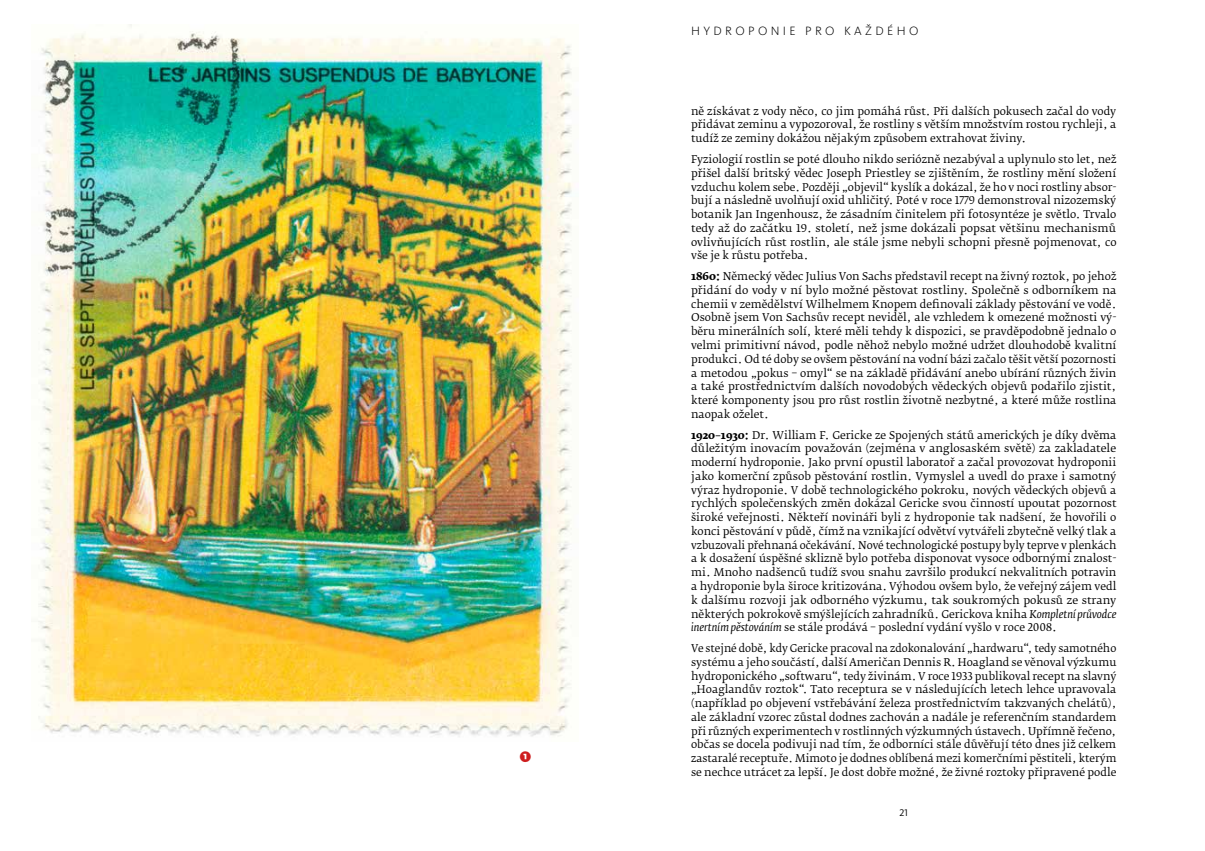
<style>
.page{position:relative;width:1205px;height:851px;background:#fff}
.page>*{position:absolute;margin:0;border:0;box-sizing:border-box;transform-origin:0 0}
.t1{font:700 15px "Fedra Sans Pro";color:#ce1d1e}
.t2{font:300 12.5px "Kievit Pro";letter-spacing:.27em;color:#000}
.t3{font:10.62px/13.8px "Fedra Serif B Pro";color:#000;text-align:justify}
.t4{font:10px "Kievit Pro";color:#000}
.s1{font-weight:700}
.s2{font-style:italic}
</style>
<div class="page">
<img style="left:38px;top:25px;width:535px;height:712px">
<h1 class="t1" style="left:519px;top:747px;width:14px">(1)</h1>
<p class="t2" style="left:691px;top:24px;width:229px">HYDROPONIE PRO KAŽDÉHO</p>
<p class="t3" style="left:691px;top:104px;width:427px">ně získávat z vody něco, co jim pomáhá růst. Při dalších pokusech začal do vody přidávat zeminu a vypozoroval, že rostliny s větším množstvím rostou rychleji, a tudíž ze zeminy dokážou nějakým způsobem extrahovat živiny.</p>
<p class="t3" style="left:691px;top:152px;width:427px">Fyziologií rostlin se poté dlouho nikdo seriózně nezabýval a uplynulo sto let, než přišel další britský vědec Joseph Priestley se zjištěním, že rostliny mění složení vzduchu kolem sebe. Později „objevil“ kyslík a dokázal, že ho v noci rostliny absor&shy;bují a následně uvolňují oxid uhličitý. Poté v roce 1779 demonstroval nizozemský botanik Jan Ingenhousz, že zásadním činitelem při fotosyntéze je světlo. Trvalo tedy až do začátku 19. století, než jsme dokázali popsat většinu mechanismů ovlivňujících růst rostlin, ale stále jsme nebyli schopni přesně pojmenovat, co vše je k růstu potřeba.</p>
<p class="t3" style="left:691px;top:269px;width:427px"><span class="s1">1860:</span> Německý vědec Julius Von Sachs představil recept na živný roztok, po jehož přidání do vody v ní bylo možné pěstovat rostliny. Společně s odborníkem na chemii v zemědělství Wilhelmem Knopem definovali základy pěstování ve vodě.<br>Osobně jsem Von Sachsův recept neviděl, ale vzhledem k omezené možnosti vý&shy;běru minerálních solí, které měli tehdy k dispozici, se pravděpodobně jednalo o velmi primitivní návod, podle něhož nebylo možné udržet dlouhodobě kvalitní produkci. Od té doby se ovšem pěstování na vodní bázi začalo těšit větší pozornosti a metodou „pokus – omyl“ se na základě přidávání anebo ubírání různých živin a také prostřednictvím dalších novodobých vědeckých objevů podařilo zjistit, které komponenty jsou pro růst rostlin životně nezbytné, a které může rostlina naopak oželet.</p>
<p class="t3" style="left:691px;top:428px;width:427px"><span class="s1">1920–1930:</span> Dr. William F. Gericke ze Spojených států amerických je díky dvěma důležitým inovacím považován (zejména v anglosaském světě) za zakladatele moderní hydroponie. Jako první opustil laboratoř a začal provozovat hydroponii jako komerční způsob pěstování rostlin. Vymyslel a uvedl do praxe i samotný výraz hydroponie. V době technologického pokroku, nových vědeckých objevů a rychlých společenských změn dokázal Gericke svou činností upoutat pozornost široké veřejnosti. Někteří novináři byli z hydroponie tak nadšení, že hovořili o konci pěstování v půdě, čímž na vznikající odvětví vytvářeli zbytečně velký tlak a vzbuzovali přehnaná očekávání. Nové technologické postupy byly teprve v plenkách a k dosažení úspěšné sklizně bylo potřeba disponovat vysoce odbornými znalost&shy;mi. Mnoho nadšenců tudíž svou snahu završilo produkcí nekvalitních potravin a hydroponie byla široce kritizována. Výhodou ovšem bylo, že veřejný zájem vedl k dalšímu rozvoji jak odborného výzkumu, tak soukromých pokusů ze strany některých pokrokově smýšlejících zahradníků. Gerickova kniha <span class="s2">Kompletní průvodce inertním pěstováním</span> se stále prodává – poslední vydání vyšlo v roce 2 008.</p>
<p class="t3" style="left:691px;top:641px;width:427px">Ve stejné době, kdy Gericke pracoval na zdokonalování „hardwaru“, tedy samotného systému a jeho součástí, další Američan Dennis R. Hoagland se věnoval výzkumu hydroponického „softwaru“, tedy živinám. V roce 1933 publikoval recept na slavný „Hoaglandův roztok“. Tato receptura se v následujících letech lehce upravovala (například po objevení vstřebávání železa prostřednictvím takzvaných chelátů), ale základní vzorec zůstal dodnes zachován a nadále je referenčním standardem při různých experimentech v rostlinných výzkumných ústavech. Upřímně řečeno, občas se docela podivuji nad tím, že odborníci stále důvěřují této dnes již celkem zastaralé receptuře. Mimoto je dodnes oblíbená mezi komerčními pěstiteli, kterým se nechce utrácet za lepší. Je dost dobře možné, že živné roztoky připravené podle</p>
<p class="t4" style="left:899px;top:806px;width:10px">21</p>
</div>
